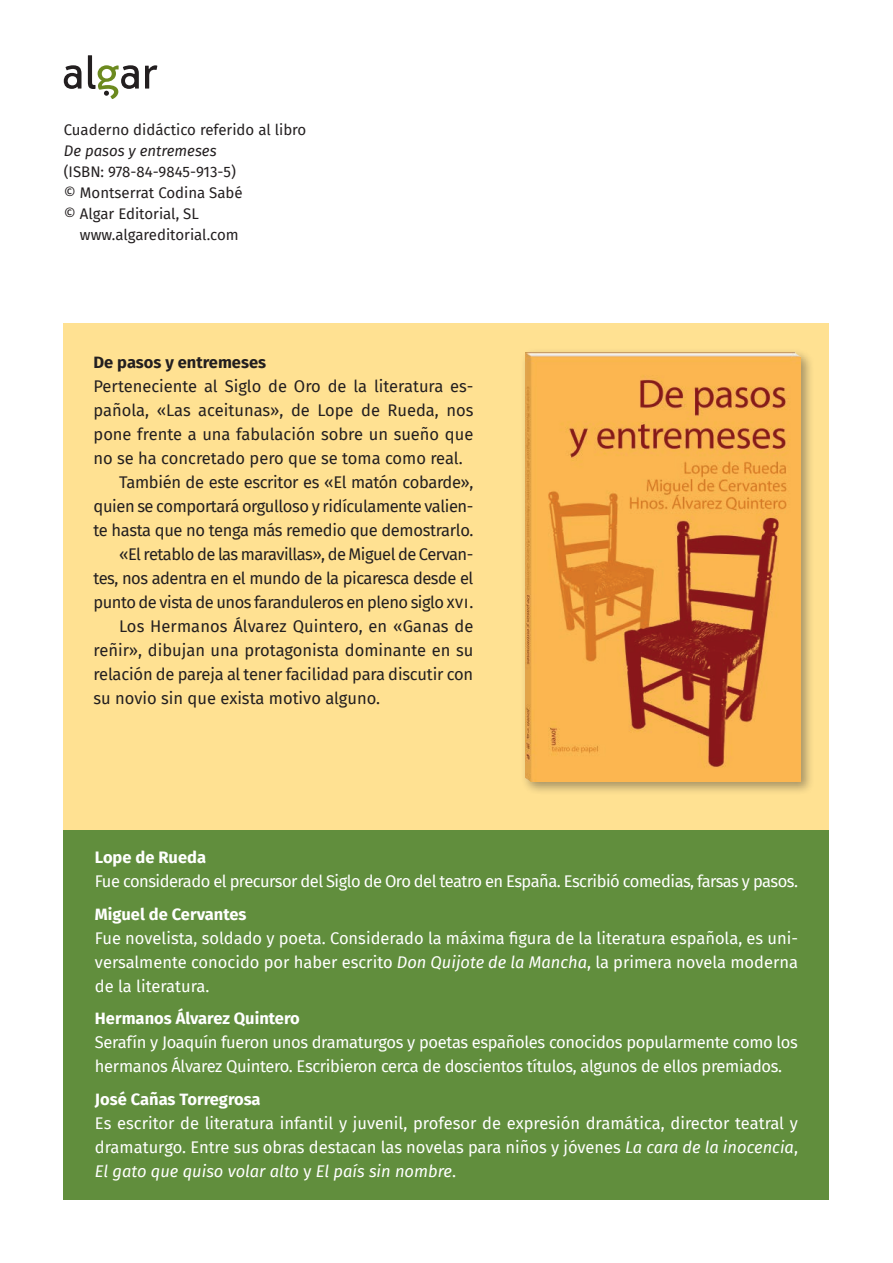
<style>
.page{position:relative;width:893px;height:1263px;background:#fff}
.page>*{position:absolute;margin:0;border:0;box-sizing:border-box;transform-origin:0 0}
.Text_autors{font:16.5px/24px "Fira Sans";letter-spacing:-.02em;color:#fff;text-align:justify}
.Text_2{font:16.5px/24px "Fira Sans";letter-spacing:-.02em;color:#231f20;text-align:justify}
.Text_llibre_contra{font:16.5px/24px "Fira Sans";color:#231f20;text-align:justify}
.Text_autors-2{font:700 16.5px "Fira Sans";color:#fff}
.Text_llibre_contra-2{font:700 16.5px "Fira Sans";color:#231f20}
.Crèdits{font:15px/21px "Fira Sans";color:#231f20}
.Crèdits-2{font:italic 15px "Fira Sans";color:#231f20}
.s1{font-style:italic}
</style>
<div class="page">
<div style="left:64px;top:323px;width:765px;height:876px;background:#ffe192"></div>
<div style="left:64px;top:830px;width:765px;height:369px;background:#618e3d"></div>
<div style="left:521px;top:348px;width:293px;height:447px;background:#231f20;opacity:.4"></div>
<img style="left:526px;top:353px;width:275px;height:429px">
<svg style="left:64px;top:65px;width:17px;height:24px"></svg>
<svg style="left:145px;top:65px;width:12px;height:24px"></svg>
<svg style="left:88px;top:55px;width:51px;height:44px"></svg>
<p class="Crèdits" style="left:64px;top:119px;width:244px">Cuaderno didáctico referido al libro</p>
<p class="Crèdits-2" style="left:64px;top:139px;width:154px">De pasos y entremeses</p>
<p class="Crèdits" style="left:64px;top:161px;width:174px">(ISBN: 978-84-9845-913-5)</p>
<p class="Crèdits" style="left:64px;top:182px;width:180px">© Montserrat Codina Sabé</p>
<p class="Crèdits" style="left:80px;top:203px;width:160px;text-indent:-16px">© Algar Editorial, SL www.algareditorial.com</p>
<p class="Text_llibre_contra-2" style="left:94px;top:348px;width:174px">De pasos y entremeses</p>
<p class="Text_llibre_contra" style="left:94px;top:374px;width:381px">Perteneciente al Siglo de Oro de la literatura es&shy;pañola, «Las aceitunas», de Lope de Rueda, nos pone frente a una fabulación sobre un sueño que no se ha concretado pero que se toma como real.</p>
<p class="Text_2" style="left:94px;top:470px;width:381px;text-indent:26px">También de este escritor es «El matón cobarde», quien se comportará orgulloso y ridículamente valien&shy;te hasta que no tenga más remedio que demostrarlo.</p>
<p class="Text_2" style="left:94px;top:542px;width:381px;text-indent:26px">«El retablo de las maravillas», de Miguel de Cervan&shy;tes, nos adentra en el mundo de la picaresca desde el punto de vista de unos faranduleros en pleno siglo xvi.</p>
<p class="Text_2" style="left:94px;top:614px;width:381px;text-indent:26px">Los Hermanos Álvarez Quintero, en «Ganas de reñir», dibujan una protagonista dominante en su relación de pareja al tener facilidad para discutir con su novio sin que exista motivo alguno.</p>
<p class="Text_autors-2" style="left:95px;top:844px;width:113px">Lope de Rueda</p>
<p class="Text_autors" style="left:95px;top:869px;width:704px">Fue considerado el precursor del Siglo de Oro del teatro en España. Escribió comedias, farsas y pasos.</p>
<p class="Text_autors-2" style="left:95px;top:900px;width:153px">Miguel de Cervantes</p>
<p class="Text_autors" style="left:95px;top:926px;width:705px">Fue novelista, soldado y poeta. Considerado la máxima figura de la literatura española, es uni&shy;versalmente conocido por haber escrito <span class="s1">Don Quijote de la Mancha</span>, la primera novela moderna de la literatura.</p>
<p class="Text_autors-2" style="left:95px;top:1005px;width:206px">Hermanos Álvarez Quintero</p>
<p class="Text_autors" style="left:95px;top:1030px;width:704px">Serafín y Joaquín fueron unos dramaturgos y poetas españoles conocidos popularmente como los hermanos Álvarez Quintero. Escribieron cerca de doscientos títulos, algunos de ellos premiados.</p>
<p class="Text_autors-2" style="left:95px;top:1085px;width:167px">José Cañas Torregrosa</p>
<p class="Text_autors" style="left:95px;top:1111px;width:704px">Es escritor de literatura infantil y juvenil, profesor de expresión dramática, director teatral y dramaturgo. Entre sus obras destacan las novelas para niños y jóvenes <span class="s1">La cara de la inocencia</span>, <span class="s1">El gato que quiso volar alto</span> y <span class="s1">El país sin nombre</span>.</p>
</div>
